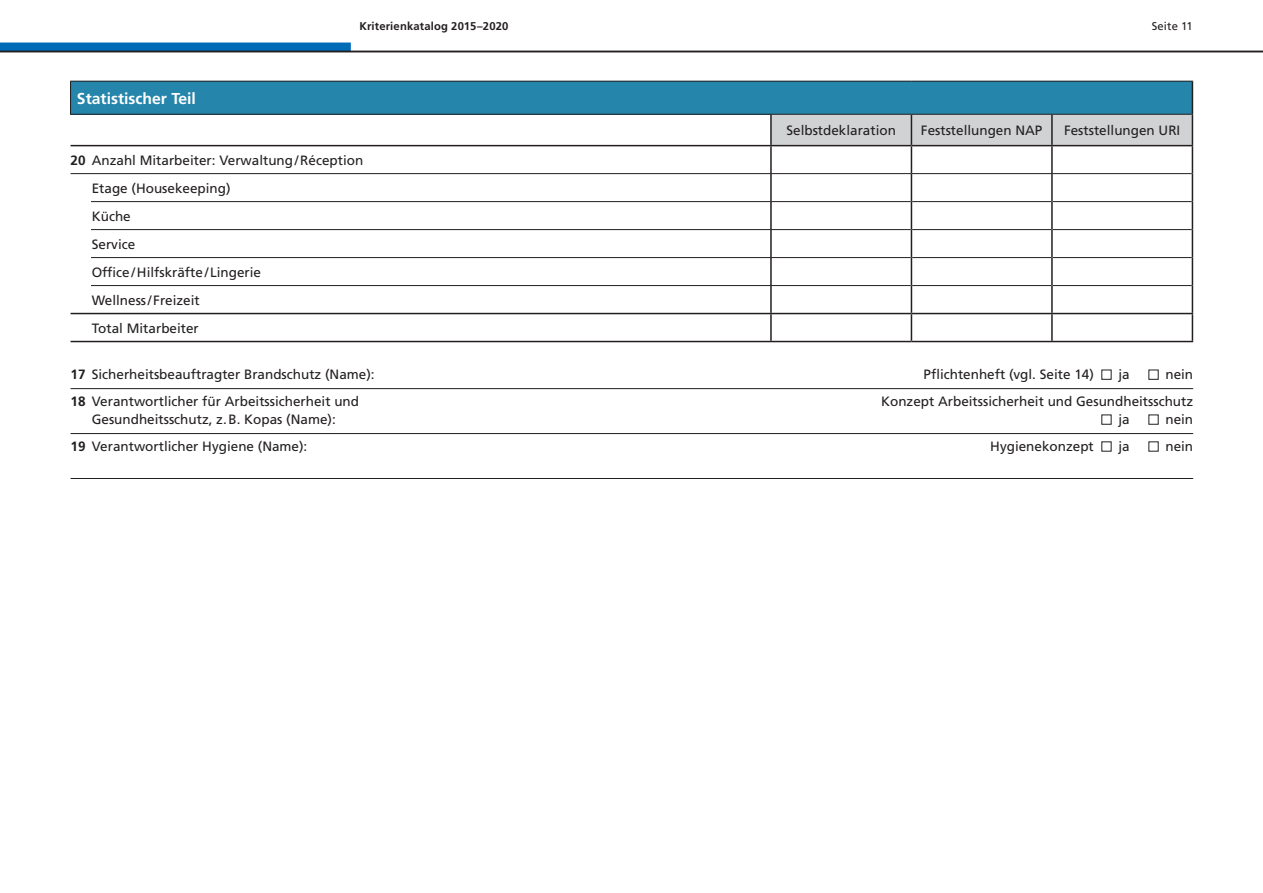
<style>
.page{position:relative;width:1263px;height:893px;background:#fff}
.page>*{position:absolute;margin:0;border:0;box-sizing:border-box;transform-origin:0 0}
.t1{font:700 15.75px "Frutiger LT Std";color:#fff}
.t2{font:13.5px/28px "Frutiger LT Std";color:#231f20}
.t3{font:700 11.25px "Frutiger LT Std";letter-spacing:.015em;color:#231f20}
.t4{font:11.25px "Frutiger LT Std";letter-spacing:.015em;color:#231f20}
.s1{font-weight:700}
</style>
<div class="page">
<div style="left:0;top:43px;width:351px;height:9px;background:#006bb6"></div>
<hr style="left:0;top:51px;width:1263px;height:1px;background:#231f20">
<hr style="left:71px;top:388px;width:1122px;height:1px;background:#231f20">
<hr style="left:71px;top:433px;width:1122px;height:1px;background:#231f20">
<hr style="left:71px;top:478px;width:1122px;height:1px;background:#231f20">
<div style="left:1101px;top:370px;width:10px;height:10px;border:1px solid #231f20"></div>
<div style="left:1148px;top:370px;width:10px;height:10px;border:1px solid #231f20"></div>
<div style="left:1148px;top:415px;width:10px;height:10px;border:1px solid #231f20"></div>
<div style="left:71px;top:81px;width:1121px;height:33px;background:#2585ab"></div>
<hr style="left:70px;top:81px;width:701px;height:1px;background:#231f20">
<hr style="left:70px;top:82px;width:1px;height:32px;background:#231f20">
<hr style="left:771px;top:81px;width:140px;height:1px;background:#231f20">
<hr style="left:911px;top:81px;width:141px;height:1px;background:#231f20">
<hr style="left:1052px;top:81px;width:141px;height:1px;background:#231f20">
<hr style="left:1192px;top:82px;width:1px;height:32px;background:#231f20">
<hr style="left:770px;top:115px;width:2px;height:30px;background:#231f20">
<hr style="left:770px;top:146px;width:2px;height:27px;background:#231f20">
<hr style="left:770px;top:174px;width:2px;height:27px;background:#231f20">
<hr style="left:770px;top:202px;width:2px;height:27px;background:#231f20">
<hr style="left:770px;top:230px;width:2px;height:27px;background:#231f20">
<hr style="left:770px;top:258px;width:2px;height:27px;background:#231f20">
<hr style="left:770px;top:286px;width:2px;height:27px;background:#231f20">
<hr style="left:770px;top:314px;width:2px;height:27px;background:#231f20">
<svg style="left:771px;top:114px;width:422px;height:227px"></svg>
<hr style="left:70px;top:114px;width:701px;height:1px;background:#231f20">
<hr style="left:71px;top:201px;width:700px;height:1px;background:#231f20">
<hr style="left:71px;top:229px;width:700px;height:1px;background:#231f20">
<hr style="left:71px;top:257px;width:700px;height:1px;background:#231f20">
<hr style="left:71px;top:285px;width:700px;height:1px;background:#231f20">
<hr style="left:71px;top:313px;width:700px;height:1px;background:#231f20">
<hr style="left:771px;top:313px;width:140px;height:1px;background:#231f20">
<hr style="left:911px;top:313px;width:141px;height:1px;background:#231f20">
<hr style="left:1052px;top:313px;width:141px;height:1px;background:#231f20">
<hr style="left:71px;top:341px;width:700px;height:1px;background:#231f20">
<hr style="left:771px;top:341px;width:140px;height:1px;background:#231f20">
<hr style="left:911px;top:341px;width:141px;height:1px;background:#231f20">
<hr style="left:1052px;top:341px;width:141px;height:1px;background:#231f20">
<hr style="left:71px;top:173px;width:700px;height:1px;background:#231f20">
<hr style="left:771px;top:173px;width:140px;height:1px;background:#231f20">
<hr style="left:911px;top:173px;width:141px;height:1px;background:#231f20">
<hr style="left:1052px;top:173px;width:140px;height:1px;background:#231f20">
<hr style="left:71px;top:145px;width:700px;height:1px;background:#231f20">
<hr style="left:771px;top:145px;width:140px;height:1px;background:#231f20">
<hr style="left:911px;top:145px;width:141px;height:1px;background:#231f20">
<hr style="left:1052px;top:145px;width:141px;height:1px;background:#231f20">
<div style="left:70px;top:198px;width:21px;height:92px;background:#fff"></div>
<p class="t1" style="left:77px;top:89px;width:121px">Statistischer Teil</p>
<p class="t3" style="left:359px;top:19px;width:151px">Kriterienkatalog 2015–2020</p>
<p class="t4" style="left:1152px;top:19px;width:43px">Seite 11</p>
<p class="t2" style="left:786px;top:116px;width:111px">Selbstdeklaration</p>
<p class="t2" style="left:921px;top:116px;width:123px">Feststellungen NAP</p>
<p class="t2" style="left:1064px;top:116px;width:118px">Feststellungen URI</p>
<p class="t2" style="left:92px;top:146px;width:273px;text-indent:-21px"><span class="s1">20</span> Anzahl Mitarbeiter: Verwaltung/Réception<br>Etage (Housekeeping)<br>Küche<br>Service<br>Office/Hilfskräfte/Lingerie<br>Wellness/ Freizeit<br>Total Mitarbeiter</p>
<p class="t2" style="left:71px;top:361px;width:306px"><span class="s1">17</span> Sicherheitsbeauftragter Brandschutz (Name):</p>
<p class="t2" style="left:923px;top:361px;width:172px">Pflichtenheft (vgl. Seite 14)</p>
<p class="t2" style="left:1118px;top:361px;width:13px">ja</p>
<p class="t2" style="left:1165px;top:361px;width:29px">nein</p>
<p class="t2" style="left:71px;top:388px;width:290px"><span class="s1">18</span> Verantwortlicher für Arbeitssicherheit und</p>
<p class="t2" style="left:881px;top:388px;width:314px">Konzept Arbeitssicherheit und Gesundheitsschutz</p>
<p class="t2" style="left:92px;top:406px;width:245px">Gesundheitsschutz, z.B. Kopas (Name):</p>
<p class="t2" style="left:1118px;top:406px;width:13px">ja</p>
<p class="t2" style="left:1165px;top:406px;width:29px">nein</p>
<p class="t2" style="left:71px;top:433px;width:238px"><span class="s1">19</span> Verantwortlicher Hygiene (Name):</p>
<p class="t2" style="left:990px;top:433px;width:105px">Hygienekonzept</p>
<p class="t2" style="left:1118px;top:433px;width:13px">ja</p>
<p class="t2" style="left:1165px;top:433px;width:29px">nein</p>
</div>
